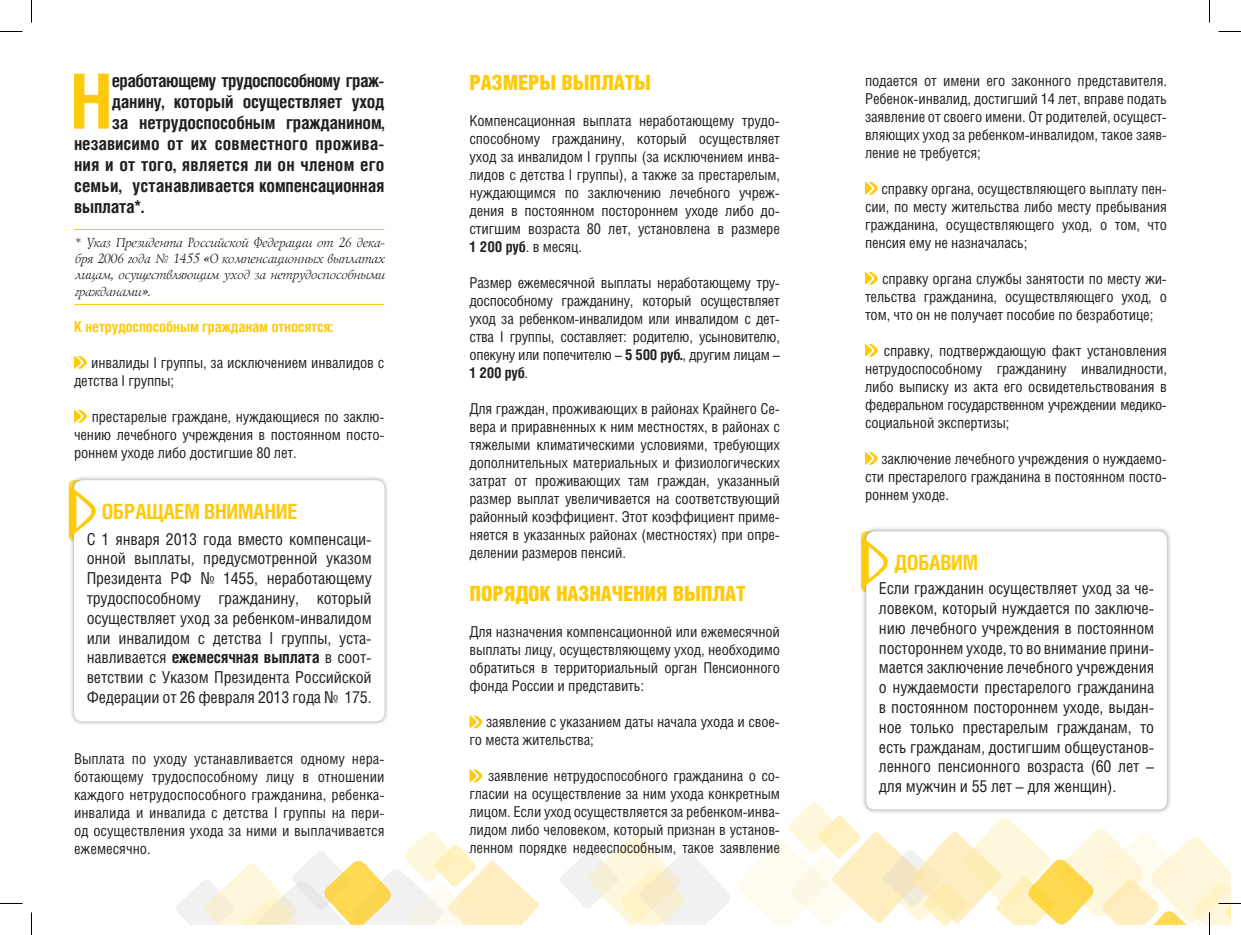
<style>
.page{position:relative;width:1241px;height:935px;background:#fff}
.page>*{position:absolute;margin:0;border:0;box-sizing:border-box;transform-origin:0 0}
.t1{font:700 condensed 76.2px "Helios";color:#feca0a}
.t2{font:900 condensed 21px "Helios";letter-spacing:-.01em;color:#feca0a}
.t3{font:700 condensed 21px "Helios";letter-spacing:-.01em;color:#feca0a}
.t4{font:700 condensed 18px "Helios";letter-spacing:-.01em;color:#231f20}
.t5{font:700 condensed 18px "Helios";letter-spacing:.01em;color:#231f20}
.t6{font:700 condensed 18px "Helios";letter-spacing:-.03em;color:#231f20}
.t7{font:condensed 16.5px/19.8px "Helios";letter-spacing:-.01em;color:#231f20;text-align:justify}
.t8{font:condensed 15px/18px "Helios";letter-spacing:-.01em;color:#231f20;text-align:justify}
.t9{font:700 condensed 15px "Helios";letter-spacing:-.01em;color:#feca0a}
.t10{font:italic 13.5px/16.2px "Lazurski";letter-spacing:-.03em;color:#231f20;text-align:justify}
.s1{font-weight:700}
</style>
<div class="page">
<svg style="left:176px;top:831px;width:363px;height:93px"></svg>
<hr style="left:74px;top:229px;width:310px;height:1px;background:#feca0a">
<hr style="left:74px;top:304px;width:310px;height:1px;background:#feca0a">
<svg style="left:74px;top:355px;width:13px;height:14px"></svg>
<svg style="left:74px;top:409px;width:13px;height:14px"></svg>
<svg style="left:469px;top:715px;width:13px;height:13px"></svg>
<svg style="left:469px;top:769px;width:13px;height:13px"></svg>
<svg style="left:865px;top:181px;width:13px;height:14px"></svg>
<svg style="left:865px;top:271px;width:13px;height:14px"></svg>
<svg style="left:865px;top:343px;width:13px;height:14px"></svg>
<svg style="left:865px;top:451px;width:13px;height:14px"></svg>
<div style="left:69px;top:475px;width:320px;height:251px;background:#231f20;opacity:.4"></div>
<div style="left:74px;top:480px;width:310px;height:241px;background:#fff;border-radius:9px"></div>
<svg style="left:69px;top:480px;width:27px;height:61px"></svg>
<div style="left:861px;top:526px;width:310px;height:288px;background:#231f20;opacity:.4"></div>
<div style="left:866px;top:531px;width:301px;height:278px;background:#fff;border-radius:9px"></div>
<svg style="left:861px;top:531px;width:28px;height:61px"></svg>
<svg style="left:0;top:31px;width:22px;height:1px"></svg>
<svg style="left:1218px;top:31px;width:23px;height:1px"></svg>
<svg style="left:0;top:903px;width:22px;height:1px"></svg>
<svg style="left:31px;top:0;width:1px;height:22px"></svg>
<svg style="left:31px;top:912px;width:1px;height:23px"></svg>
<svg style="left:1209px;top:0;width:1px;height:22px"></svg>
<svg style="left:560px;top:800px;width:681px;height:135px"></svg>
<h1 class="t1" style="left:70px;top:56px;width:36px">Н</h1>
<p class="t6" style="left:112px;top:69px;width:273px">еработающему трудоспособному граж-</p>
<p class="t4" style="left:112px;top:90px;width:274px">данину, который осуществляет уход</p>
<p class="t4" style="left:112px;top:111px;width:274px">за нетрудоспособным гражданином,</p>
<p class="t5" style="left:74px;top:132px;width:312px">независимо от их совместного прожива-</p>
<p class="t5" style="left:74px;top:153px;width:312px">ния и от того, является ли он членом его</p>
<p class="t4" style="left:74px;top:174px;width:312px">семьи, устанавливается компенсационная</p>
<p class="t4" style="left:74px;top:195px;width:72px">выплата*.</p>
<p class="t10" style="left:74px;top:234px;width:312px">* Указ Президента Российской Федерации от 26 дека&shy;бря 2006 года № 1455 «О компенсационных выплатах лицам, осуществляющим уход за нетрудоспособными гражданами».</p>
<p class="t9" style="left:74px;top:317px;width:261px">К нетрудоспособным гражданам относятся:</p>
<p class="t8" style="left:74px;top:353px;width:312px;text-indent:17px">инвалиды I группы, за исключением инвалидов с детства I группы;</p>
<p class="t8" style="left:74px;top:407px;width:312px;text-indent:18px">престарелые граждане, нуждающиеся по заклю&shy;чению лечебного учреждения в постоянном посто&shy;роннем уходе либо достигшие 80 лет.</p>
<h2 class="t3" style="left:102px;top:499px;width:197px">Обращаем внимание</h2>
<p class="t7" style="left:87px;top:528px;width:287px">С 1 января 2013 года вместо компенсаци&shy;онной выплаты, предусмотренной указом Президента РФ № 1455, неработающему трудоспособному гражданину, который осуществляет уход за ребенком-инвалидом или инвалидом с детства I группы, уста&shy;навливается <span class="s1">ежемесячная выплата</span> в соот&shy;ветствии с Указом Президента Российской Федерации от 26 февраля 2013 года № 175.</p>
<p class="t8" style="left:74px;top:749px;width:312px">Выплата по уходу устанавливается одному нера&shy;ботающему трудоспособному лицу в отношении каждого нетрудоспособного гражданина, ребенка&shy;инвалида и инвалида с детства I группы на пери&shy;од осуществления ухода за ними и выплачивается ежемесячно.</p>
<h2 class="t2" style="left:469px;top:70px;width:183px">Размеры выплаты</h2>
<p class="t8" style="left:469px;top:111px;width:312px">Компенсационная выплата неработающему трудо&shy;способному гражданину, который осуществляет уход за инвалидом I группы (за исключением инва&shy;лидов с детства I группы), а также за престарелым, нуждающимся по заключению лечебного учреж&shy;дения в постоянном постороннем уходе либо до&shy;стигшим возраста 80 лет, установлена в размере <span class="s1">1 200 руб</span>. в месяц.</p>
<p class="t8" style="left:469px;top:273px;width:312px">Размер ежемесячной выплаты неработающему тру&shy;доспособному гражданину, который осуществляет уход за ребенком-инвалидом или инвалидом с дет&shy;ства I группы, составляет: родителю, усыновителю, опекуну или попечителю – <span class="s1">5 500 руб.</span>, другим лицам – <span class="s1">1 200 руб</span>.</p>
<p class="t8" style="left:469px;top:399px;width:312px">Для граждан, проживающих в районах Крайнего Се&shy;вера и приравненных к ним местностях, в районах с тяжелыми климатическими условиями, требующих дополнительных материальных и физиологических затрат от проживающих там граждан, указанный размер выплат увеличивается на соответствующий районный коэффициент. Этот коэффициент приме&shy;няется в указанных районах (местностях) при опре&shy;делении размеров пенсий.</p>
<h2 class="t2" style="left:469px;top:581px;width:278px">Порядок назначения выплат</h2>
<p class="t8" style="left:469px;top:622px;width:312px">Для назначения компенсационной или ежемесячной выплаты лицу, осуществляющему уход, необходимо обратиться в территориальный орган Пенсионного фонда России и представить:</p>
<p class="t8" style="left:469px;top:712px;width:312px;text-indent:17px">заявление с указанием даты начала ухода и свое&shy;го места жительства;</p>
<p class="t8" style="left:469px;top:766px;width:312px;text-indent:18px">заявление нетрудоспособного гражданина о со&shy;гласии на осуществление за ним ухода конкретным лицом. Если уход осуществляется за ребенком-инва&shy;лидом либо человеком, который признан в установ&shy;ленном порядке недееспособным, такое заявление</p>
<p class="t8" style="left:865px;top:71px;width:303px">подается от имени его законного представителя.<br>Ребенок-инвалид, достигший 14 лет, вправе подать заявление от своего имени. От родителей, осущест&shy;вляющих уход за ребенком-инвалидом, такое заяв&shy;ление не требуется;</p>
<p class="t8" style="left:865px;top:179px;width:303px;text-indent:16px">справку органа, осуществляющего выплату пен&shy;сии, по месту жительства либо месту пребывания гражданина, осуществляющего уход, о том, что пенсия ему не назначалась;</p>
<p class="t8" style="left:865px;top:269px;width:303px;text-indent:17px">справку органа службы занятости по месту жи&shy;тельства гражданина, осуществляющего уход, о том, что он не получает пособие по безработице;</p>
<p class="t8" style="left:865px;top:341px;width:303px;text-indent:19px">справку, подтверждающую факт установления нетрудоспособному гражданину инвалидности, либо выписку из акта его освидетельствования в федеральном государственном учреждении медико&shy;социальной экспертизы;</p>
<p class="t8" style="left:865px;top:449px;width:303px;text-indent:16px">заключение лечебного учреждения о нуждаемо&shy;сти престарелого гражданина в постоянном посто&shy;роннем уходе.</p>
<h2 class="t3" style="left:894px;top:550px;width:13px">ДОБА</h2>
<h2 class="t3" style="left:940px;top:550px;width:25px">ВИМ</h2>
<p class="t7" style="left:879px;top:578px;width:277px">Если гражданин осуществляет уход за че&shy;ловеком, который нуждается по заключе&shy;нию лечебного учреждения в постоянном постороннем уходе, то во внимание прини&shy;мается заключение лечебного учреждения о нуждаемости престарелого гражданина в постоянном постороннем уходе, выдан&shy;ное только престарелым гражданам, то есть гражданам, достигшим общеустанов&shy;ленного пенсионного возраста (60 лет – для мужчин и 55 лет – для женщин).</p>
</div>
